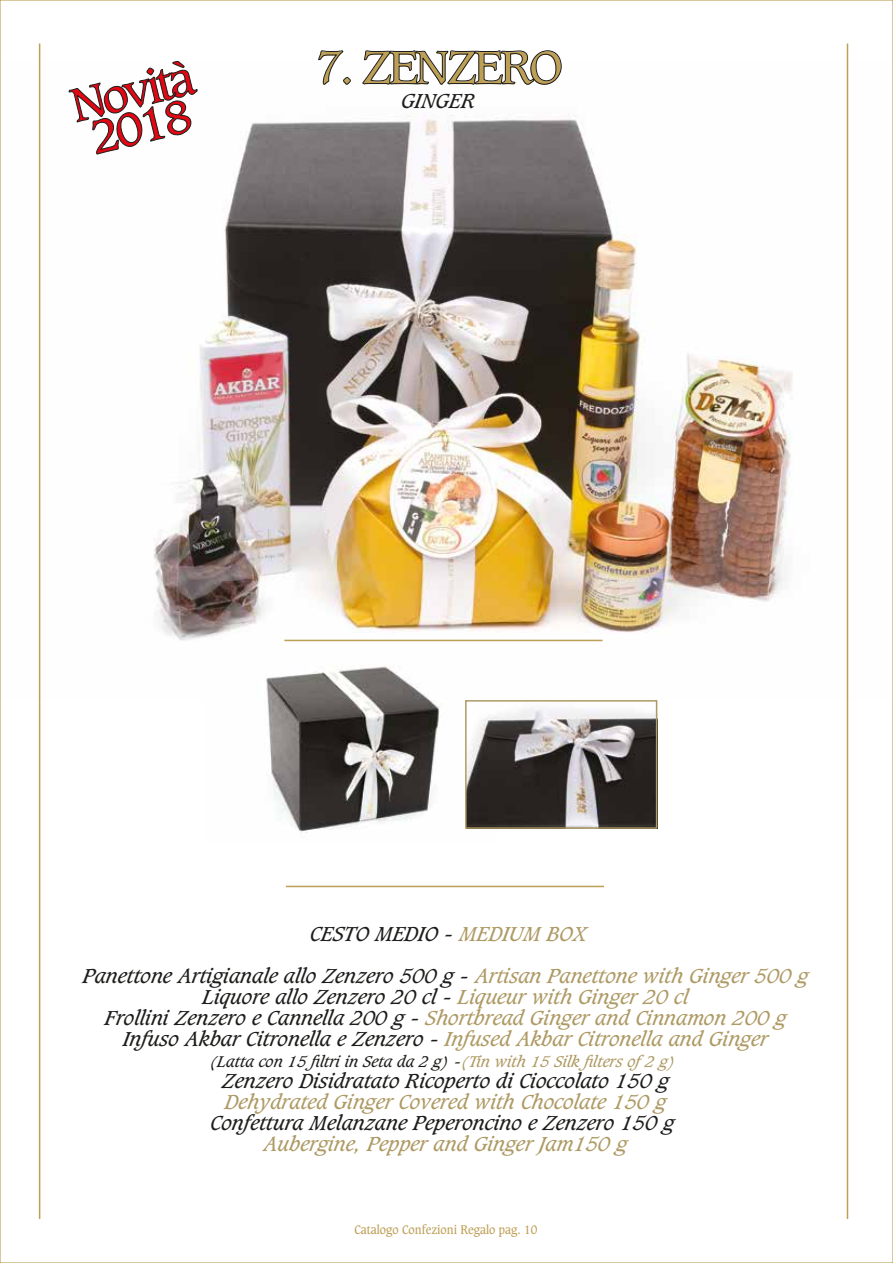
<style>
.page{position:relative;width:893px;height:1263px;background:#fff}
.page>*{position:absolute;margin:0;border:0;box-sizing:border-box;transform-origin:0 0}
.t1{font:45px/35.8px "Caxton Std";color:#e30613;scale:1.06 1}
.t2{font:45px "Caxton Std";letter-spacing:-.075em;color:#be9f56;scale:1.06 1}
.t3{font:italic 19.5px/21px "Caxton Std";color:#ae9a64;text-align:center}
.t4{font:italic 19.5px/42px "Caxton Std";color:#1d1d1b;text-align:center}
.t5{font:italic 15px "Caxton Std";color:#1d1d1b}
.t6{font:12px "Caxton Std";color:#be9f56;scale:.94 1}
.s1{color:#ae9a64}
.s2{color:#1d1d1b}
</style>
<div class="page">
<img style="left:38px;top:62px;width:811px;height:638px">
<img style="left:204px;top:648px;width:293px;height:185px">
<hr style="left:847px;top:44px;width:1px;height:1175px;background:#be9f56">
<hr style="left:39px;top:44px;width:1px;height:1175px;background:#be9f56">
<svg style="left:318px;top:50px;width:33px;height:35px"></svg>
<svg style="left:362px;top:50px;width:200px;height:35px"></svg>
<hr style="left:286px;top:886px;width:318px;height:1px;background:#be9f56">
<hr style="left:284px;top:640px;width:318px;height:1px;background:#be9f56">
<img style="left:468px;top:703px;width:186px;height:123px">
<svg style="left:69px;top:61px;width:128px;height:93px"></svg>
<div style="left:465px;top:700px;width:192px;height:129px;border:2px solid #ae9a64"></div>
<h1 class="t1" style="left:68px;top:90px;width:120px;rotate:-14deg">Novità<br>2018</h1>
<h1 class="t2" style="left:315px;top:40px;width:235px">7. ZENZERO</h1>
<p class="t4" style="left:401px;top:81px;width:75px">GINGER</p>
<p class="t4" style="left:83px;top:913px;width:727px">CESTO MEDIO - <span class="s1">MEDIUM BOX<br></span>Panettone Artigianale allo Zenzero 500 g - <span class="s1">Artisan Panettone with Ginger 500 g</span></p>
<p class="t3" style="left:105px;top:987px;width:683px"><span class="s2">Liquore allo Zenzero 20 cl -</span> Liqueur with Ginger 20 cl<br><span class="s2">Frollini Zenzero e Cannella 200 g -</span> Shortbread Ginger and Cinnamon 200 g<br><span class="s2">Infuso Akbar Citronella e Zenzero -</span> Infused Akbar Citronella and Ginger</p>
<p class="t5" style="left:209px;top:1052px;width:467px">(Latta con 15 filtri in Seta da 2 g) -<span class="s1">(Tin with 15 Silk filters of2 g)</span></p>
<p class="t4" style="left:222px;top:1060px;width:448px">Zenzero Disidratato Ricoperto di Cioccolato 150 g</p>
<p class="t3" style="left:225px;top:1092px;width:443px">Dehydrated Ginger Covered with Chocolate 150 g</p>
<p class="t4" style="left:211px;top:1102px;width:465px">Confettura Melanzane Peperoncino e Zenzero 150 g</p>
<p class="t3" style="left:264px;top:1134px;width:365px">Aubergine, Pepper and Ginger Jam150 g</p>
<p class="t6" style="left:354px;top:1222px;width:196px">Catalogo Confezioni Regalo pag. 10</p>
</div>
